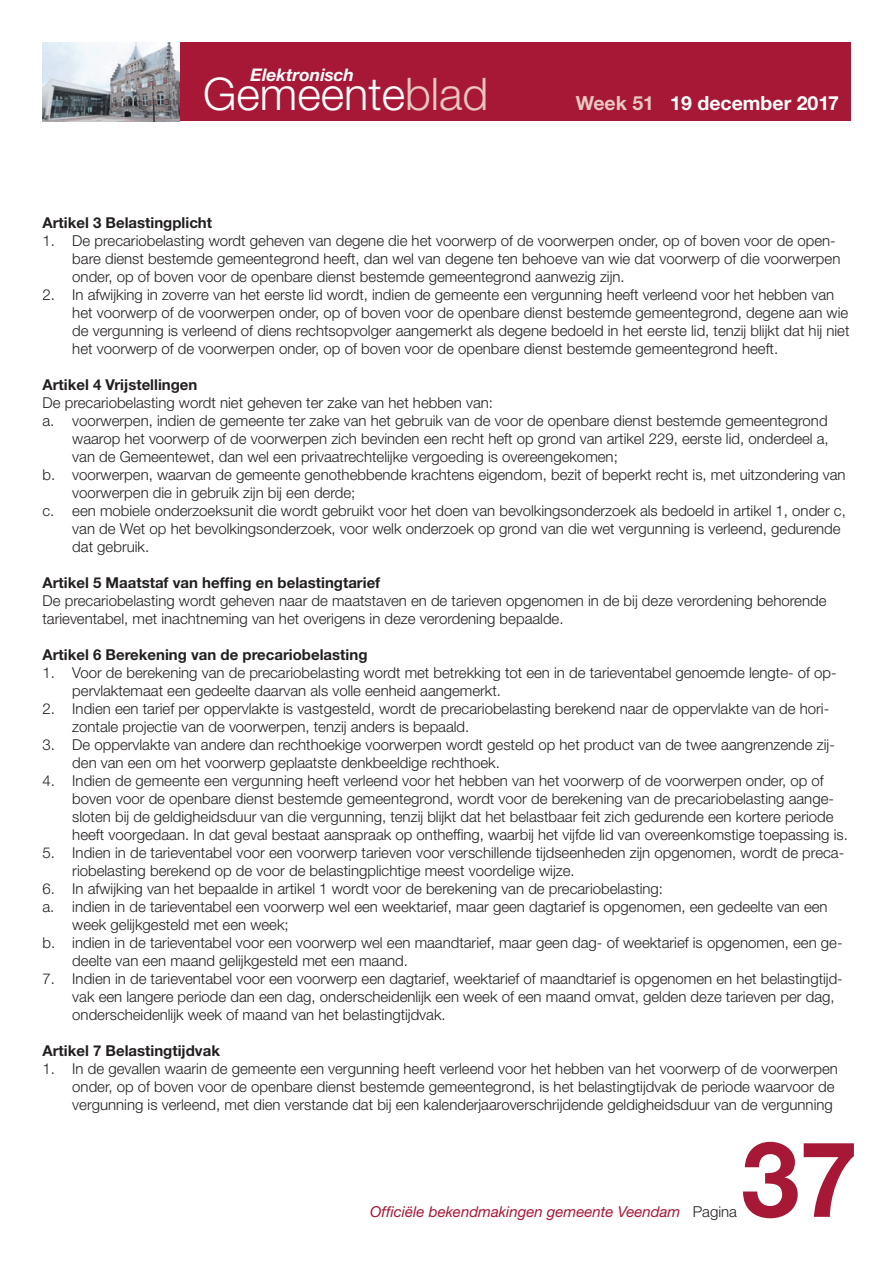
<style>
.page{position:relative;width:893px;height:1263px;background:#fff}
.page>*{position:absolute;margin:0;border:0;box-sizing:border-box;transform-origin:0 0}
.t1{font:700 105px "Helvetica Neue LT Std";color:#a61836}
.t2{font:300 45px "Helvetica Neue LT Std";color:#fff}
.t3{font:700 19.5px "Helvetica Neue LT Std";color:#fff}
.t4{font:italic 700 17.4px "Helvetica Neue LT Std";color:#fff}
.t5{font:300 15px/18px "Helvetica Neue LT Std";color:#231f20}
.t6{font:700 15px "Helvetica Neue LT Std";color:#231f20}
.t7{font:italic 15px "Helvetica Neue LT Std";color:#a61836}
.s1{color:#e9c7c3}
.s2{font-weight:300;font-style:normal;color:#231f20}
</style>
<div class="page">
<div style="left:43px;top:43px;width:807px;height:78px;background:#a61836"></div>
<img style="left:43px;top:43px;width:137px;height:78px">
<p class="t4" style="left:250px;top:68px;width:105px">Elektronisch</p>
<h2 class="t2" style="left:203px;top:78px;width:287px">Gemeente<span class="s1">blad</span></h2>
<h3 class="t3" style="left:576px;top:97px;width:265px"><span class="s1">Week 51</span> 19 december 2017</h3>
<p class="t6" style="left:43px;top:217px;width:171px">Artikel 3 Belastingplicht</p>
<p class="t5" style="left:72px;top:233px;width:770px;text-indent:-30px">1. De precariobelasting wordt geheven van degene die het voorwerp of de voorwerpen onder, op of boven voor de open&shy;bare dienst bestemde gemeentegrond heeft, dan wel van degene ten behoeve van wie dat voorwerp of die voorwerpen onder, op of boven voor de openbare dienst bestemde gemeentegrond aanwezig zijn.</p>
<p class="t5" style="left:72px;top:287px;width:779px;text-indent:-30px">2. In afwijking in zoverre van het eerste lid wordt, indien de gemeente een vergunning heeft verleend voor het hebben van het voorwerp of de voorwerpen onder, op of boven voor de openbare dienst bestemde gemeentegrond, degene aan wie de vergunning is verleend of diens rechtsopvolger aangemerkt als degene bedoeld in het eerste lid, tenzij blijkt dat hij niet het voorwerp of de voorwerpen onder, op of boven voor de openbare dienst bestemde gemeentegrond heeft.</p>
<p class="t6" style="left:43px;top:379px;width:156px">Artikel 4 Vrijstellingen</p>
<p class="t5" style="left:43px;top:395px;width:452px">De precariobelasting wordt niet geheven ter zake van het hebben van:</p>
<p class="t5" style="left:43px;top:413px;width:787px">a. voorwerpen, indien de gemeente ter zake van het gebruik van de voor de openbare dienst bestemde gemeentegrond</p>
<p class="t5" style="left:72px;top:431px;width:758px">waarop het voorwerp of de voorwerpen zich bevinden een recht heft op grond van artikel 229, eerste lid, onderdeel a,</p>
<p class="t5" style="left:72px;top:449px;width:547px">van de Gemeentewet, dan wel een privaatrechtelijke vergoeding is overeengekomen;</p>
<p class="t5" style="left:43px;top:467px;width:805px">b. voorwerpen, waarvan de gemeente genothebbende krachtens eigendom, bezit of beperkt recht is, met uitzondering van</p>
<p class="t5" style="left:72px;top:485px;width:285px">voorwerpen die in gebruik zijn bij een derde;</p>
<p class="t5" style="left:43px;top:503px;width:805px">c. een mobiele onderzoeksunit die wordt gebruikt voor het doen van bevolkingsonderzoek als bedoeld in artikel 1, onder c,</p>
<p class="t5" style="left:72px;top:521px;width:770px">van de Wet op het bevolkingsonderzoek, voor welk onderzoek op grond van die wet vergunning is verleend, gedurende</p>
<p class="t5" style="left:72px;top:539px;width:78px">dat gebruik.</p>
<p class="t6" style="left:43px;top:577px;width:339px">Artikel 5 Maatstaf van heffing en belastingtarief</p>
<p class="t5" style="left:43px;top:593px;width:785px">De precariobelasting wordt geheven naar de maatstaven en de tarieven opgenomen in de bij deze verordening behorende tarieventabel, met inachtneming van het overigens in deze verordening bepaalde.</p>
<p class="t6" style="left:43px;top:649px;width:326px">Artikel 6 Berekening van de precariobelasting</p>
<p class="t5" style="left:72px;top:665px;width:766px;text-indent:-30px">1. Voor de berekening van de precariobelasting wordt met betrekking tot een in de tarieventabel genoemde lengte- of op&shy;pervlaktemaat een gedeelte daarvan als volle eenheid aangemerkt.</p>
<p class="t5" style="left:72px;top:701px;width:758px;text-indent:-30px">2. Indien een tarief per oppervlakte is vastgesteld, wordt de precariobelasting berekend naar de oppervlakte van de hori&shy;zontale projectie van de voorwerpen, tenzij anders is bepaald.</p>
<p class="t5" style="left:72px;top:737px;width:764px;text-indent:-30px">3. De oppervlakte van andere dan rechthoekige voorwerpen wordt gesteld op het product van de twee aangrenzende zij&shy;den van een om het voorwerp geplaatste denkbeeldige rechthoek.</p>
<p class="t5" style="left:72px;top:773px;width:777px;text-indent:-30px">4. Indien de gemeente een vergunning heeft verleend voor het hebben van het voorwerp of de voorwerpen onder, op of boven voor de openbare dienst bestemde gemeentegrond, wordt voor de berekening van de precariobelasting aange&shy;sloten bij de geldigheidsduur van die vergunning, tenzij blijkt dat het belastbaar feit zich gedurende een kortere periode heeft voorgedaan. In dat geval bestaat aanspraak op ontheffing, waarbij het vijfde lid van overeenkomstige toepassing is.</p>
<p class="t5" style="left:72px;top:845px;width:773px;text-indent:-30px">5. Indien in de tarieventabel voor een voorwerp tarieven voor verschillende tijdseenheden zijn opgenomen, wordt de preca&shy;riobelasting berekend op de voor de belastingplichtige meest voordelige wijze.</p>
<p class="t5" style="left:43px;top:881px;width:622px">6. In afwijking van het bepaalde in artikel 1 wordt voor de berekening van de precariobelasting:</p>
<p class="t5" style="left:43px;top:899px;width:787px">a. indien in de tarieventabel een voorwerp wel een weektarief, maar geen dagtarief is opgenomen, een gedeelte van een</p>
<p class="t5" style="left:72px;top:917px;width:218px">week gelijkgesteld met een week;</p>
<p class="t5" style="left:43px;top:935px;width:802px">b. indien in de tarieventabel voor een voorwerp wel een maandtarief, maar geen dag- of weektarief is opgenomen, een ge-</p>
<p class="t5" style="left:72px;top:953px;width:337px">deelte van een maand gelijkgesteld met een maand.</p>
<p class="t5" style="left:72px;top:971px;width:772px;text-indent:-30px">7. Indien in de tarieventabel voor een voorwerp een dagtarief, weektarief of maandtarief is opgenomen en het belastingtijd&shy;vak een langere periode dan een dag, onderscheidenlijk een week of een maand omvat, gelden deze tarieven per dag, onderscheidenlijk week of maand van het belastingtijdvak.</p>
<p class="t6" style="left:43px;top:1045px;width:179px">Artikel 7 Belastingtijdvak</p>
<p class="t5" style="left:72px;top:1061px;width:767px;text-indent:-30px">1. In de gevallen waarin de gemeente een vergunning heeft verleend voor het hebben van het voorwerp of de voorwerpen onder, op of boven voor de openbare dienst bestemde gemeentegrond, is het belastingtijdvak de periode waarvoor de vergunning is verleend, met dien verstande dat bij een kalenderjaaroverschrijdende geldigheidsduur van de vergunning</p>
<h1 class="t1" style="left:741px;top:1142px;width:118px">37</h1>
<p class="t7" style="left:370px;top:1206px;width:368px">Officiële bekendmakingen gemeente Veendam <span class="s2">Pagina</span></p>
</div>
